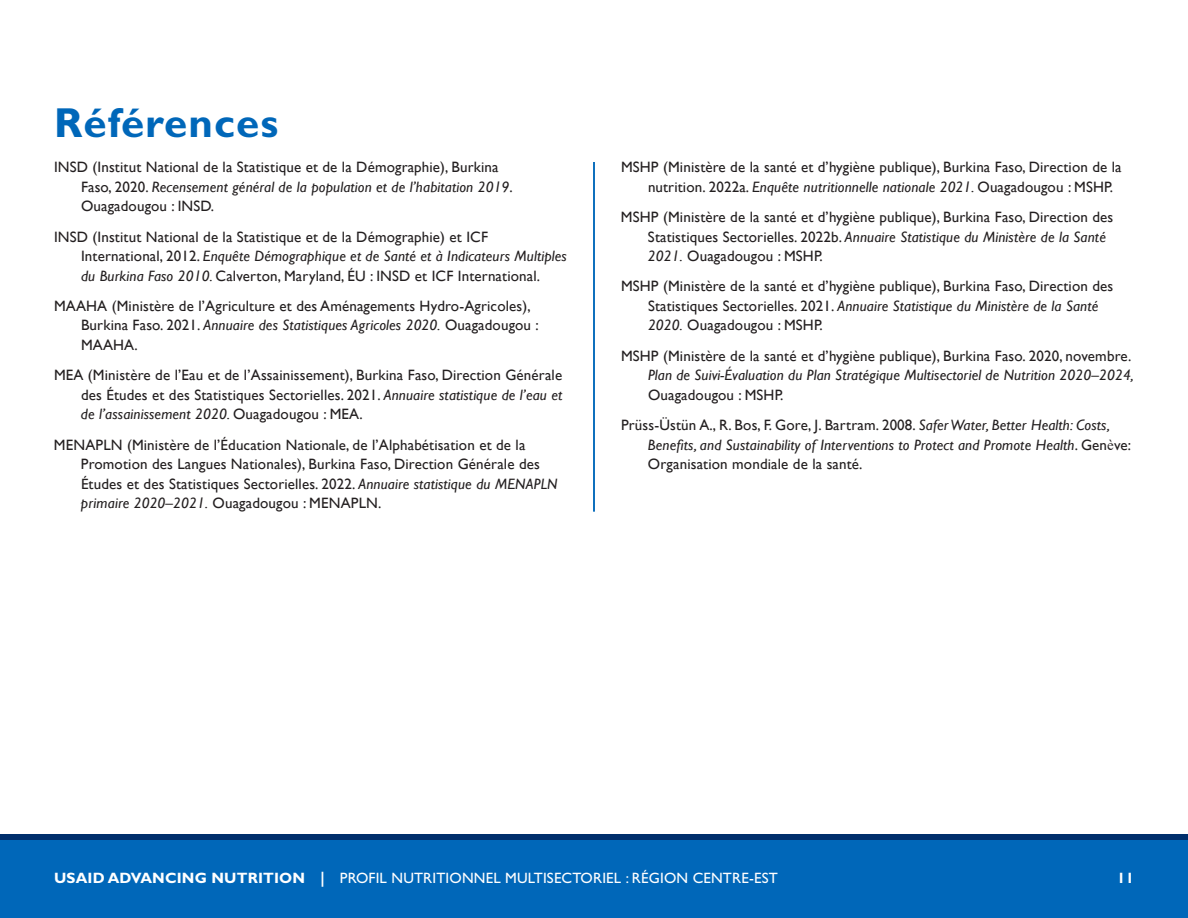
<style>
.page{position:relative;width:1188px;height:918px;background:#fff}
.page>*{position:absolute;margin:0;border:0;box-sizing:border-box;transform-origin:0 0}
.t1{font:700 42px "Gill Sans Std";letter-spacing:.025em;color:#0067b9}
.t2{font:15px/19.5px "Gill Sans";letter-spacing:.01em;color:#231f20}
.t3{font:italic 15px/19.5px "Gill Sans";letter-spacing:.01em;color:#231f20}
.t4{font:15px "Gill Sans Std";letter-spacing:.01em;color:#fff}
.t5{font:700 15px "Gill Sans Std";color:#fff}
.s1{font-style:italic}
.s2{font-family:"Gill Sans Std"}
.s3{font-style:normal}
.s4{font-family:"Times New Roman";font-style:normal}
.s5{font-weight:700}
</style>
<div class="page">
<div style="left:0;top:837px;width:1188px;height:81px;background:#0067b9"></div>
<div style="left:0;top:834px;width:1188px;height:6px;background:#002f6c"></div>
<hr style="left:593px;top:162px;width:2px;height:350px;background:#0067b9">
<h2 class="t1" style="left:54px;top:98px;width:226px">Références</h2>
<p class="t2" style="left:81px;top:158px;width:433px;text-indent:-27px">INSD (Institut National de la Statistique et de la Démographie), Burkina<br>Faso, 2020. <span class="s1">Recensement général de la population et de l’habitation 2019</span>.<br>Ouagadougou : INSD.</p>
<p class="t2" style="left:81px;top:227px;width:487px;text-indent:-27px">INSD (Institut National de la Statistique et de la Démographie) et ICF<br>International, 2012. <span class="s1">Enquête Démographique et de Santé et à Indicateurs Multiples du Burkina Faso 2010.</span> Calverton, Maryland, ÉU : INSD et ICF International.</p>
<p class="t2" style="left:81px;top:296px;width:459px;text-indent:-27px">MAAHA (Ministère de l’Agriculture et des Aménagements Hydro-Agricoles),<br>Burkina Faso. 2021. <span class="s1">Annuaire des Statistiques Agricoles 2020.</span> Ouagadougou :<br>MAAHA.</p>
<p class="t2" style="left:81px;top:366px;width:483px;text-align:justify;text-indent:-27px">MEA (Ministère de l’Eau et de l’Assainissement), Burkina Faso, Direction Générale des <span class="s2">É</span>tudes et des Statistiques Sectorielles. 2021. <span class="s1">Annuaire statistique de l’eau et de l’assainissement 2020.</span> Ouagadougou : MEA.</p>
<p class="t2" style="left:81px;top:435px;width:478px;text-indent:-27px">MENAPLN (Ministère de l’<span class="s2">Éducation Nationale</span>, de l’Alphabétisation et de la Promotion des Langues Nationales), Burkina Faso, Direction Générale des <span class="s2">É</span>tudes et des Statistiques Sectorielles. 2022. <span class="s1">Annuaire statistique du MENAPLN primaire 2020–2021.</span> Ouagadougou : MENAPLN.</p>
<p class="t2" style="left:648px;top:158px;width:475px;text-indent:-27px">MSHP (Ministère de la santé et d’hygiène publique), Burkina Faso, Direction de la nutrition. 2022a. <span class="s1">Enquête nutritionnelle nationale 2021.</span> Ouagadougou : MSHP.</p>
<p class="t2" style="left:648px;top:208px;width:467px;text-indent:-27px">MSHP (Ministère de la santé et d’hygiène publique), Burkina Faso, Direction des<br>Statistiques Sectorielles. 2022b. <span class="s1">Annuaire Statistique du Ministère de la Santé<br>2021.</span> Ouagadougou : MSHP.</p>
<p class="t2" style="left:648px;top:277px;width:467px;text-indent:-27px">MSHP (Ministère de la santé et d’hygiène publique), Burkina Faso, Direction des<br>Statistiques Sectorielles. 2021. <span class="s1">Annuaire Statistique du Ministère de la Santé<br>2020.</span> Ouagadougou : MSHP.</p>
<p class="t2" style="left:648px;top:346px;width:487px;text-indent:-27px">MSHP (Ministère de la santé et d’hygiène publique), Burkina Faso. 2020, novembre.<br><span class="s1">Plan de Suivi-Évaluation du Plan Stratégique Multisectoriel de Nutrition 2020–2024,<br></span>Ouagadougou : MSHP.</p>
<p class="t3" style="left:648px;top:415px;width:485px;text-indent:-27px"><span class="s3">Prüss-Üstün A., R. Bos, F. Gore, J. Bartram. 2008.</span> Safer Water, Better Health: Costs,<br>Benefits, and Sustainability of Interventions to Protect and Promote Health<span class="s3">. Gen</span><span class="s4">è</span><span class="s3">ve:<br>Organisation mondiale de la santé.</span></p>
<p class="t4" style="left:54px;top:869px;width:725px"><span class="s5">USAID ADVANCING NUTRITION |</span> PROFIL NUTRITIONNEL MULTISECTORIEL : RÉGION CENTRE-EST</p>
<p class="t5" style="left:1117px;top:869px;width:18px">11</p>
</div>
